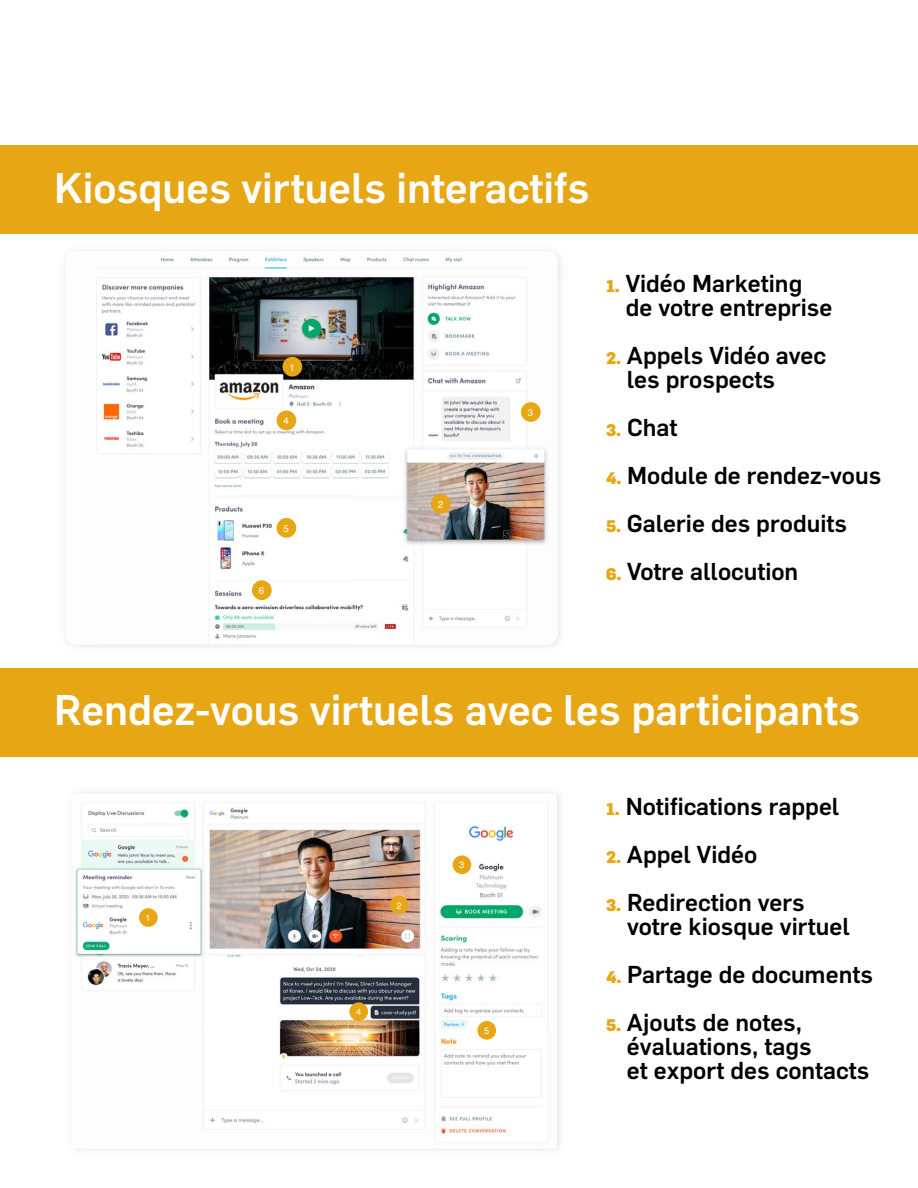
<style>
.page{position:relative;width:918px;height:1188px;background:#fff}
.page>*{position:absolute;margin:0;border:0;box-sizing:border-box;transform-origin:0 0}
.t1{font:500 42px "Flama";color:#fff}
.t2{font:500 24px/24px "Flama";color:#000}
.t3{font:9.6px "Helvetica";color:#fff}
.t4{font:9.15px "Helvetica";color:#fff}
.s1{font-weight:900;font-size:16.5px;color:#e7a614}
</style>
<div class="page">
<div style="left:0;top:146px;width:918px;height:88px;background:#e7a614"></div>
<div style="left:0;top:668px;width:918px;height:88px;background:#e7a614"></div>
<img style="left:65px;top:251px;width:493px;height:393px">
<svg style="left:132px;top:382px;width:4px;height:10px"></svg>
<svg style="left:234px;top:473px;width:6px;height:10px"></svg>
<svg style="left:176px;top:547px;width:7px;height:10px"></svg>
<svg style="left:501px;top:370px;width:8px;height:9px"></svg>
<svg style="left:503px;top:530px;width:6px;height:10px"></svg>
<div style="left:282px;top:357px;width:20px;height:20px;background:#e7a614;border-radius:50%"></div>
<div style="left:431px;top:494px;width:20px;height:20px;background:#e7a614;border-radius:50%"></div>
<div style="left:521px;top:402px;width:20px;height:20px;background:#e7a614;border-radius:50%"></div>
<div style="left:277px;top:411px;width:19px;height:19px;background:#e7a614;border-radius:50%"></div>
<div style="left:277px;top:518px;width:19px;height:20px;background:#e7a614;border-radius:50%"></div>
<div style="left:252px;top:580px;width:20px;height:20px;background:#e7a614;border-radius:50%"></div>
<img style="left:72px;top:794px;width:484px;height:354px">
<div style="left:139px;top:908px;width:19px;height:19px;background:#e7a614;border-radius:50%"></div>
<div style="left:453px;top:855px;width:18px;height:19px;background:#e7a614;border-radius:50%"></div>
<div style="left:390px;top:896px;width:18px;height:18px;background:#e7a614;border-radius:50%"></div>
<div style="left:349px;top:1002px;width:19px;height:19px;background:#e7a614;border-radius:50%"></div>
<div style="left:477px;top:1021px;width:19px;height:19px;background:#e7a614;border-radius:50%"></div>
<h1 class="t1" style="left:54px;top:163px;width:537px">Kiosques virtuels interactifs</h1>
<p class="t3" style="left:289px;top:360px;width:7px">1</p>
<p class="t3" style="left:284px;top:413px;width:7px">4</p>
<p class="t3" style="left:284px;top:521px;width:7px">5</p>
<p class="t3" style="left:259px;top:583px;width:7px">6</p>
<p class="t3" style="left:438px;top:497px;width:7px">2</p>
<p class="t3" style="left:528px;top:405px;width:7px">3</p>
<p class="t2" style="left:626px;top:271px;width:208px;text-indent:-20px"><span class="s1">1.</span> Vidéo Marketing de votre entreprise</p>
<p class="t2" style="left:627px;top:343px;width:201px;text-indent:-21px"><span class="s1">2.</span> Appels Vidéo avec les prospects</p>
<p class="t2" style="left:606px;top:415px;width:73px"><span class="s1">3.</span> Chat</p>
<p class="t2" style="left:606px;top:463px;width:277px"><span class="s1">4.</span> Module de rendez-vous</p>
<p class="t2" style="left:606px;top:511px;width:242px"><span class="s1">5.</span> Galerie des produits</p>
<p class="t2" style="left:606px;top:559px;width:194px"><span class="s1">6.</span> Votre allocution</p>
<h1 class="t1" style="left:54px;top:685px;width:808px">Rendez-vous virtuels avec les participants</h1>
<p class="t4" style="left:146px;top:911px;width:7px">1</p>
<p class="t4" style="left:396px;top:899px;width:7px">2</p>
<p class="t4" style="left:356px;top:1005px;width:7px">4</p>
<p class="t4" style="left:459px;top:858px;width:7px">3</p>
<p class="t4" style="left:484px;top:1024px;width:7px">5</p>
<p class="t2" style="left:606px;top:794px;width:235px"><span class="s1">1.</span> Notifications rappel</p>
<p class="t2" style="left:606px;top:842px;width:153px"><span class="s1">2.</span> Appel Vidéo</p>
<p class="t2" style="left:627px;top:890px;width:224px;text-indent:-21px"><span class="s1">3.</span> Redirection vers votre kiosque virtuel</p>
<p class="t2" style="left:606px;top:962px;width:268px"><span class="s1">4.</span> Partage de documents</p>
<p class="t2" style="left:627px;top:1010px;width:244px;text-indent:-21px"><span class="s1">5.</span> Ajouts de notes, évaluations, tags<br>et export des contacts</p>
</div>
